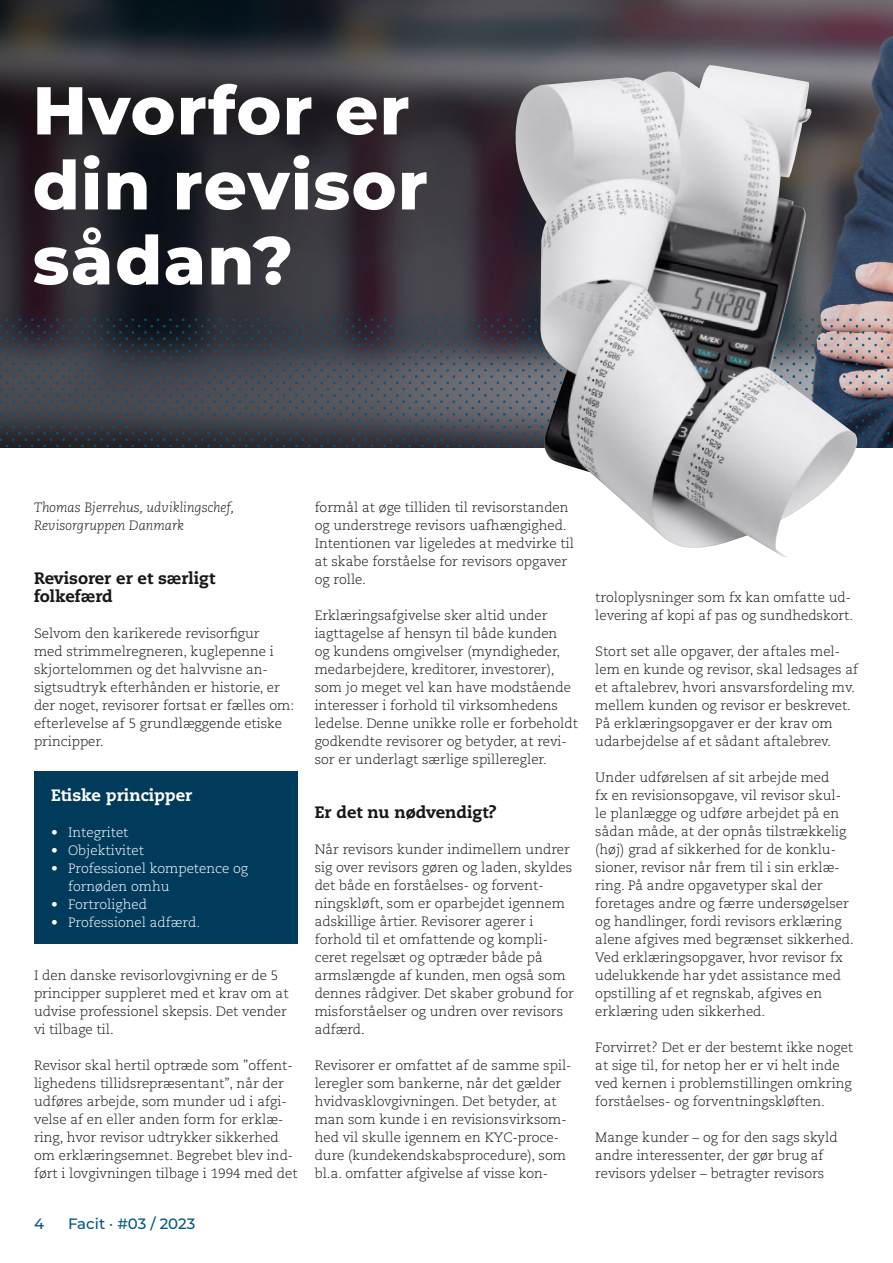
<style>
.page{position:relative;width:893px;height:1263px;background:#fff}
.page>*{position:absolute;margin:0;border:0;box-sizing:border-box;transform-origin:0 0}
.t1{font:800 67.5px/75px "Montserrat";letter-spacing:.02em;color:#fff}
.t2{font:800 16.5px/18px "Caecilia LT Std";color:#181716}
.t3{font:800 16.5px "Caecilia LT Std";color:#fff}
.t4{font:500 15px "Montserrat";color:#005681}
.t5{font:300 13.5px/18px "Caecilia LT Std";color:#181716}
.t6{font:300 13.5px/18px "Caecilia LT Std";color:#fff}
.t7{font:italic 300 13.5px/18px "Caecilia LT Std";color:#181716}
</style>
<div class="page">
<img style="left:0;top:0;width:893px;height:316px">
<svg style="left:0;top:316px;width:515px;height:131px"></svg>
<svg style="left:858px;top:316px;width:35px;height:131px"></svg>
<div style="left:34px;top:771px;width:264px;height:173px;background:#003b5b"></div>
<img style="left:515px;top:65px;width:343px;height:492px">
<h1 class="t1" style="left:33px;top:69px;width:397px">Hvorfor er din revisor sådan?</h1>
<p class="t7" style="left:34px;top:498px;width:202px">Thomas Bjerrehus, udviklingschef,<br>Revisorgruppen Danmark</p>
<p class="t2" style="left:34px;top:569px;width:183px">Revisorer er et særligt folkefærd</p>
<p class="t5" style="left:34px;top:624px;width:262px">Selvom den karikerede revisorfigur<br>med strimmelregneren, kuglepenne i skjortelommen og det halvvisne an&shy;sigtsudtryk efterhånden er historie, er der noget, revisorer fortsat er fælles om: efterlevelse af 5 grundlæggende etiske principper.</p>
<p class="t3" style="left:51px;top:785px;width:143px">Etiske principper</p>
<p class="t6" style="left:51px;top:823px;width:79px">• Integritet</p>
<p class="t6" style="left:51px;top:841px;width:94px">• Objektivitet</p>
<p class="t6" style="left:68px;top:859px;width:182px;text-indent:-17px">• Professionel kompetence og fornøden omhu</p>
<p class="t6" style="left:51px;top:895px;width:97px">• Fortrolighed</p>
<p class="t6" style="left:51px;top:913px;width:151px">• Professionel adfærd.</p>
<p class="t5" style="left:34px;top:966px;width:256px">I den danske revisorlovgivning er de 5 principper suppleret med et krav om at udvise professionel skepsis. Det vender vi tilbage til.</p>
<p class="t5" style="left:34px;top:1056px;width:265px">Revisor skal hertil optræde som ”offent&shy;lighedens tillidsrepræsentant”, når der udføres arbejde, som munder ud i afgi&shy;velse af en eller anden form for erklæ&shy;ring, hvor revisor udtrykker sikkerhed om erklæringsemnet. Begrebet blev ind&shy;ført i lovgivningen tilbage i 1994 med det</p>
<p class="t4" style="left:34px;top:1213px;width:12px">4</p>
<p class="t4" style="left:68px;top:1213px;width:129px">Facit · #03 / 2023</p>
<p class="t5" style="left:315px;top:498px;width:261px">formål at øge tilliden til revisorstanden og understrege revisors uafhængighed.<br>Intentionen var ligeledes at medvirke til at skabe forståelse for revisors opgaver og rolle.</p>
<p class="t5" style="left:315px;top:606px;width:265px">Erklæringsafgivelse sker altid under iagttagelse af hensyn til både kunden<br>og kundens omgivelser (myndigheder, medarbejdere, kreditorer, investorer), som jo meget vel kan have modstående interesser i forhold til virksomhedens ledelse. Denne unikke rolle er forbeholdt godkendte revisorer og betyder, at revi&shy;sor er underlagt særlige spilleregler.</p>
<p class="t2" style="left:315px;top:803px;width:183px">Er det nu nødvendigt?</p>
<p class="t5" style="left:315px;top:840px;width:261px">Når revisors kunder indimellem undrer sig over revisors gøren og laden, skyldes det både en forståelses- og forvent&shy;ningskløft, som er oparbejdet igennem adskillige årtier. Revisorer agerer i forhold til et omfattende og kompli&shy;ceret regelsæt og optræder både på armslængde af kunden, men også som dennes rådgiver. Det skaber grobund for misforståelser og undren over revisors adfærd.</p>
<p class="t5" style="left:315px;top:1056px;width:258px">Revisorer er omfattet af de samme spil&shy;leregler som bankerne, når det gælder hvidvasklovgivningen. Det betyder, at man som kunde i en revisionsvirksom&shy;hed vil skulle igennem en KYC-proce&shy;dure (kundekendskabsprocedure), som bl.a. omfatter afgivelse af visse kon-</p>
<p class="t5" style="left:595px;top:588px;width:259px">troloplysninger som fx kan omfatte ud&shy;levering af kopi af pas og sundhedskort.</p>
<p class="t5" style="left:595px;top:642px;width:264px">Stort set alle opgaver, der aftales mel&shy;lem en kunde og revisor, skal ledsages af et aftalebrev, hvori ansvarsfordeling mv. mellem kunden og revisor er beskrevet.<br>På erklæringsopgaver er der krav om udarbejdelse af et sådant aftalebrev.</p>
<p class="t5" style="left:595px;top:768px;width:260px">Under udførelsen af sit arbejde med<br>fx en revisionsopgave, vil revisor skul&shy;le planlægge og udføre arbejdet på en sådan måde, at der opnås tilstrækkelig (høj) grad af sikkerhed for de konklu&shy;sioner, revisor når frem til i sin erklæ&shy;ring. På andre opgavetyper skal der foretages andre og færre undersøgelser og handlinger, fordi revisors erklæring alene afgives med begrænset sikkerhed.<br>Ved erklæringsopgaver, hvor revisor fx udelukkende har ydet assistance med opstilling af et regnskab, afgives en erklæring uden sikkerhed.</p>
<p class="t5" style="left:595px;top:1038px;width:259px">Forvirret? Det er der bestemt ikke noget at sige til, for netop her er vi helt inde ved kernen i problemstillingen omkring forståelses- og forventningskløften.</p>
<p class="t5" style="left:595px;top:1128px;width:244px">Mange kunder – og for den sags skyld andre interessenter, der gør brug af revisors ydelser – betragter revisors</p>
</div>
